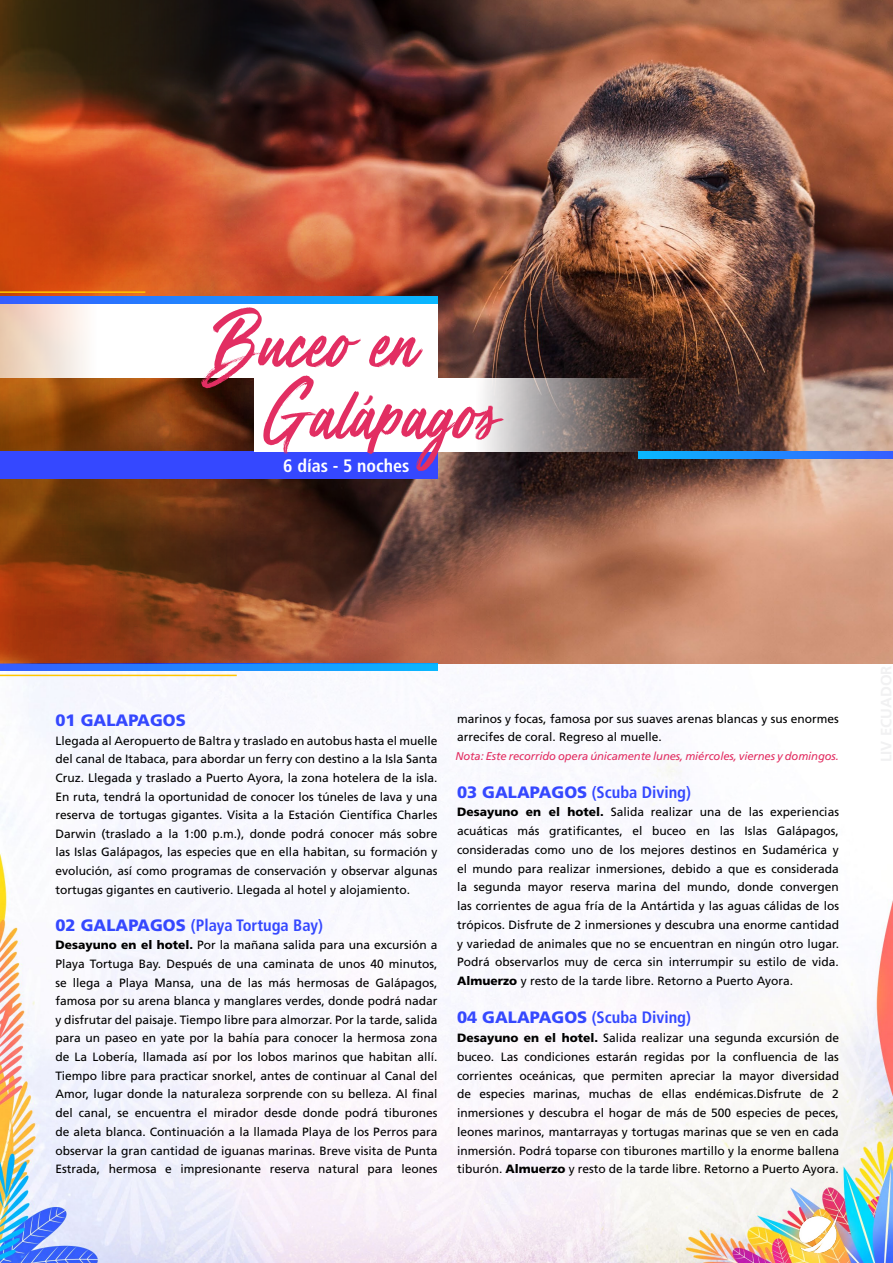
<style>
.page{position:relative;width:893px;height:1263px;background:#fff}
.page>*{position:absolute;margin:0;border:0;box-sizing:border-box;transform-origin:0 0}
.t1{font:75px "Mega Fresh";color:#e22e62}
.t2{font:33px "Amarillo";color:#e22e62}
.t3{font:700 condensed 18px "Frutiger";color:#fff}
.t4{font:700 condensed 16.5px "Frutiger";color:#3548ff}
.t5{font:900 16.5px "Frutiger";color:#3548ff}
.t6{font:12px/18.6px "Frutiger";color:#000;text-align:justify}
.t7{font:italic 11.25px "Frutiger";letter-spacing:-.01em;color:#e22e62}
.s1{font-weight:900;font-stretch:normal}
.s2{font-weight:900}
</style>
<div class="page">
<img style="left:0;top:663px;width:893px;height:600px">
<img style="left:800px;top:1210px;width:39px;height:43px">
<img style="left:564px;top:0;width:329px;height:663px">
<svg style="left:0;top:663px;width:437px;height:7px;background:#1f83f9"></svg>
<hr style="left:0;top:675px;width:237px;height:1px;background:#ffc600">
<img style="left:0;top:0;width:564px;height:663px">
<div style="left:0;top:451px;width:437px;height:28px;background:#3548ff"></div>
<svg style="left:0;top:304px;width:437px;height:74px"></svg>
<svg style="left:255px;top:378px;width:638px;height:73px"></svg>
<svg style="left:0;top:297px;width:437px;height:7px;background:#1f8aff"></svg>
<svg style="left:638px;top:451px;width:255px;height:7px;background:#1e8aff"></svg>
<hr style="left:0;top:291px;width:145px;height:2px;background:#ffc600">
<h1 class="t1" style="left:205px;top:304px;width:213px">Buceo en</h1>
<h1 class="t1" style="left:262px;top:376px;width:235px">Galapagos</h1>
<h2 class="t2" style="left:364px;top:401px;width:11px">´</h2>
<h3 class="t3" style="left:283px;top:455px;width:128px">6 días - 5 noches</h3>
<h3 class="t5" style="left:56px;top:710px;width:132px">01 GALAPAGOS</h3>
<p class="t6" style="left:56px;top:731px;width:383px">Llegada al Aeropuerto de Baltra y traslado en autobus hasta el muelle del canal de Itabaca, para abordar un ferry con destino a la Isla Santa Cruz. Llegada y traslado a Puerto Ayora, la zona hotelera de la isla.<br>En ruta, tendrá la oportunidad de conocer los túneles de lava y una reserva de tortugas gigantes. Visita a la Estación Científica Charles Darwin (traslado a la 1:00 p.m.), donde podrá conocer más sobre las Islas Galápagos, las especies que en ella habitan, su formación y evolución, así como programas de conservación y observar algunas tortugas gigantes en cautiverio. Llegada al hotel y alojamiento.</p>
<h3 class="t4" style="left:56px;top:915px;width:269px"><span class="s1">02 GALAPAGOS</span> (Playa Tortuga Bay)</h3>
<p class="t6" style="left:56px;top:936px;width:383px"><span class="s2">Desayuno en el hotel.</span> Por la mañana salida para una excursión a Playa Tortuga Bay. Después de una caminata de unos 40 minutos, se llega a Playa Mansa, una de las más hermosas de Galápagos, famosa por su arena blanca y manglares verdes, donde podrá nadar y disfrutar del paisaje. Tiempo libre para almorzar. Por la tarde, salida para un paseo en yate por la bahía para conocer la hermosa zona de La Lobería, llamada así por los lobos marinos que habitan allí.<br>Tiempo libre para practicar snorkel, antes de continuar al Canal del Amor, lugar donde la naturaleza sorprende con su belleza. Al final del canal, se encuentra el mirador desde donde podrá tiburones de aleta blanca. Continuación a la llamada Playa de los Perros para observar la gran cantidad de iguanas marinas. Breve visita de Punta Estrada, hermosa e impresionante reserva natural para leones</p>
<p class="t6" style="left:457px;top:709px;width:383px">marinos y focas, famosa por sus suaves arenas blancas y sus enormes arrecifes de coral. Regreso al muelle.</p>
<p class="t7" style="left:455px;top:750px;width:385px">Nota: Este recorrido opera únicamente lunes, miércoles, viernes y domingos.</p>
<h3 class="t4" style="left:457px;top:782px;width:236px"><span class="s1">03 GALAPAGOS</span> (Scuba Diving)</h3>
<p class="t6" style="left:457px;top:803px;width:384px"><span class="s2">Desayuno en el hotel.</span> Salida realizar una de las experiencias acuáticas más gratificantes, el buceo en las Islas Galápagos, consideradas como uno de los mejores destinos en Sudamérica y el mundo para realizar inmersiones, debido a que es considerada la segunda mayor reserva marina del mundo, donde convergen las corrientes de agua fría de la Antártida y las aguas cálidas de los trópicos. Disfrute de 2 inmersiones y descubra una enorme cantidad y variedad de animales que no se encuentran en ningún otro lugar.<br>Podrá observarlos muy de cerca sin interrumpir su estilo de vida.<br><span class="s2">Almuerzo</span> y resto de la tarde libre. Retorno a Puerto Ayora.</p>
<h3 class="t4" style="left:457px;top:1008px;width:236px"><span class="s1">04 GALAPAGOS</span> (Scuba Diving)</h3>
<p class="t6" style="left:457px;top:1028px;width:383px"><span class="s2">Desayuno en el hotel.</span> Salida realizar una segunda excursión de buceo. Las condiciones estarán regidas por la confluencia de las corrientes oceánicas, que permiten apreciar la mayor diversidad de especies marinas, muchas de ellas endémicas.Disfrute de 2 inmersiones y descubra el hogar de más de 500 especies de peces, leones marinos, mantarrayas y tortugas marinas que se ven en cada inmersión. Podrá toparse con tiburones martillo y la enorme ballena tiburón. <span class="s2">Almuerzo</span> y resto de la tarde libre. Retorno a Puerto Ayora.</p>
</div>
